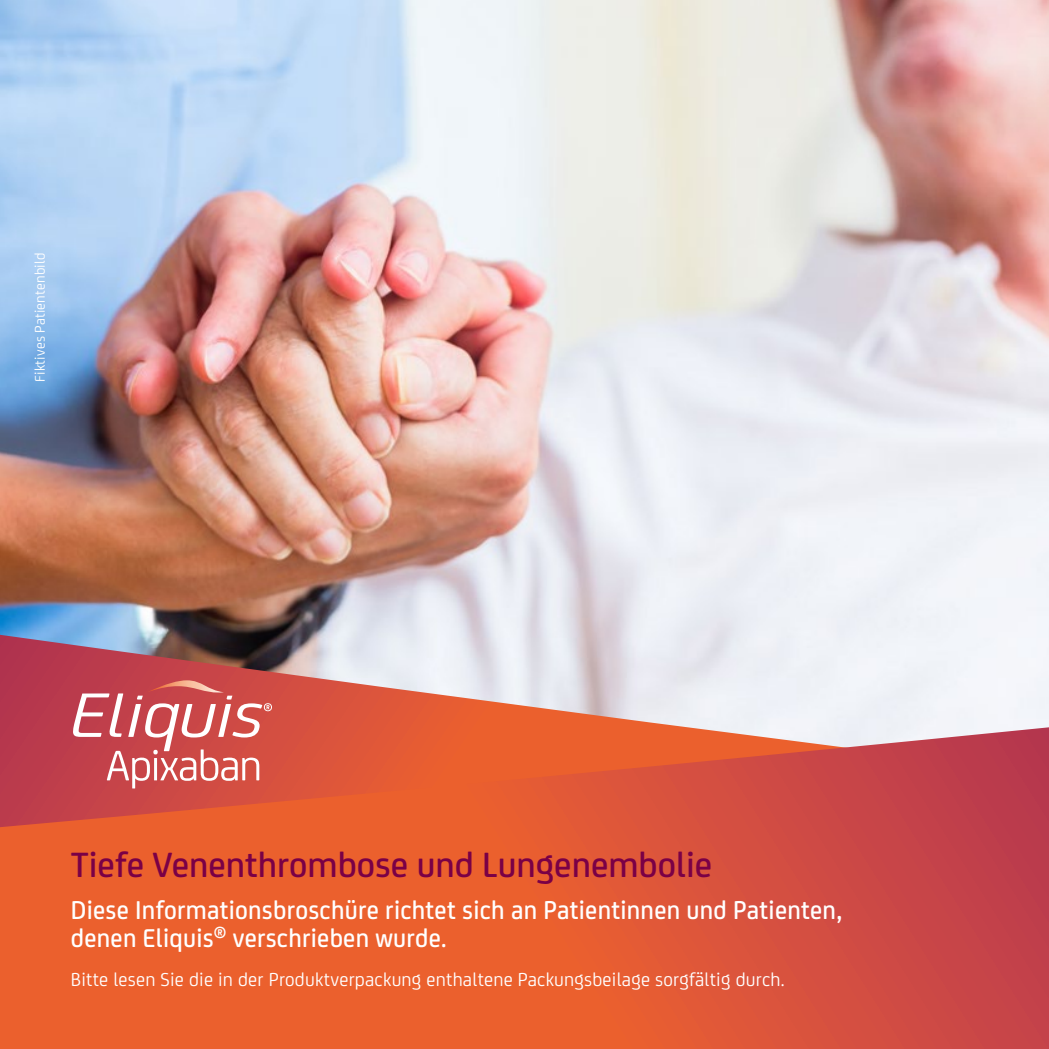
<style>
.page{position:relative;width:1049px;height:1049px;background:#fff}
.page>*{position:absolute;margin:0;border:0;box-sizing:border-box;transform-origin:0 0}
.t1{font:500 37.5px "FS Joey";color:#7a0046}
.t2{font:500 27.5px/27.5px "FS Joey";letter-spacing:.01em;color:#fff;scale:.95 1}
.t3{font:20px "FS Joey";letter-spacing:.01em;color:#fff}
.t4{font:15px "FS Joey";letter-spacing:.01em;color:#fff}
</style>
<div class="page">
<img style="left:0;top:0;width:1049px;height:635px">
<svg style="left:0;top:635px;width:1049px;height:92px"></svg>
<svg style="left:0;top:727px;width:1049px;height:322px;background:#dd5739"></svg>
<svg style="left:73px;top:680px;width:199px;height:108px;background:#d26768"></svg>
<p class="t4" style="left:29px;top:382px;width:130px;rotate:-90deg">Fiktives Patientenbild</p>
<h1 class="t1" style="left:71px;top:837px;width:643px">Tiefe Venenthrombose und Lungenembolie</h1>
<p class="t2" style="left:71px;top:895px;width:813px">Diese Informationsbroschüre richtet sich an Patientinnen und Patienten, denen Eliquis<sup>®</sup> verschrieben wurde.</p>
<p class="t3" style="left:71px;top:965px;width:715px">Bitte lesen Sie die in der Produktverpackung enthaltene Packungsbeilage sorgfältig durch.</p>
</div>
